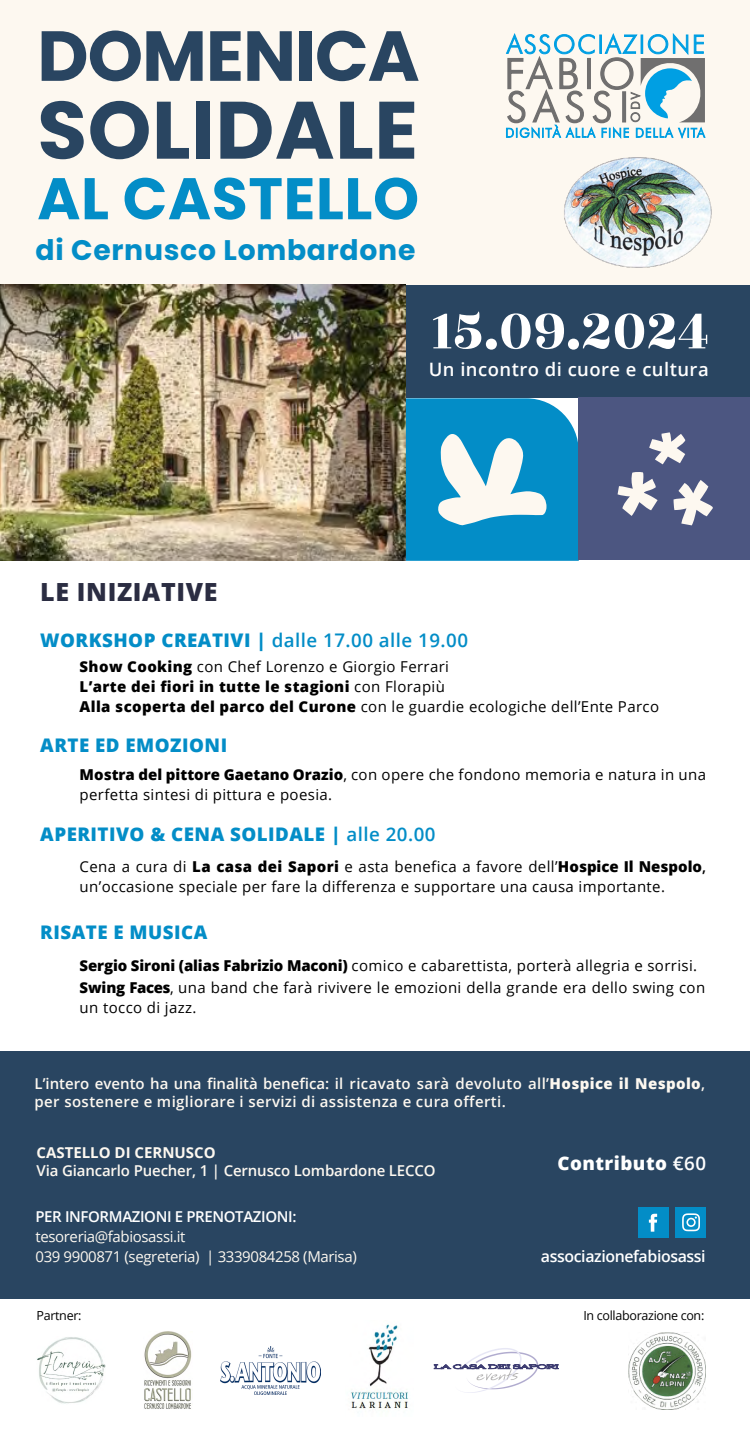
<style>
.page{position:relative;width:750px;height:1438px;background:#fff}
.page>*{position:absolute;margin:0;border:0;box-sizing:border-box;transform-origin:0 0}
.t1{font:700 81.25px "Poppins";letter-spacing:.005em;color:#294561}
.t2{font:700 70.69px "Poppins";letter-spacing:-.015em;color:#294561}
.t3{font:59.56px "Rozha One";color:#fff}
.t4{font:700 58.62px "Poppins";letter-spacing:.01em;color:#038dc7}
.t5{font:700 28.25px "Poppins";letter-spacing:.025em;color:#038dc7}
.t6{font:800 25px "Open Sans";letter-spacing:.025em;color:#2b2d42}
.t7{font:800 18.75px "Open Sans";letter-spacing:.025em;color:#038dc7}
.t8{font:600 18.75px "Open Sans";letter-spacing:.025em;color:#038dc7}
.t9{font:800 18.75px "Open Sans";letter-spacing:.025em;color:#fff}
.t10{font:600 18.44px "Open Sans";letter-spacing:.025em;color:#fff}
.t11{font:600 15.94px "Open Sans";letter-spacing:-.025em;color:#fff}
.t12{font:15px/20px "Open Sans";letter-spacing:.025em;color:#000}
.t13{font:600 15px/18px "Open Sans";letter-spacing:.025em;color:#fdf8f0}
.t14{font:15px/19.6px "Open Sans";letter-spacing:-.025em;color:#fdf8f0}
.t15{font:600 15px "Open Sans";letter-spacing:-.01em;color:#fdf8f0}
.t16{font:600 15px "Open Sans";letter-spacing:-.025em;color:#fff}
.t17{font:700 15px "Open Sans";color:#fdf8f0}
.t18{font:12.5px "Open Sans";letter-spacing:-.025em;color:#000}
.s1{font-weight:800}
.s2{font-weight:600}
</style>
<div class="page">
<div style="left:0;top:0;width:750px;height:302px;background:#fdf8f0"></div>
<div style="left:387px;top:285px;width:363px;height:113px;background:#294561"></div>
<img style="left:0;top:285px;width:406px;height:276px">
<svg style="left:406px;top:398px;width:173px;height:163px"></svg>
<div style="left:579px;top:398px;width:171px;height:162px;background:#4c5681"></div>
<svg style="left:674px;top:480px;width:39px;height:45px"></svg>
<svg style="left:618px;top:472px;width:40px;height:44px"></svg>
<svg style="left:649px;top:432px;width:36px;height:32px"></svg>
<img style="left:564px;top:157px;width:148px;height:111px">
<svg style="left:506px;top:33px;width:200px;height:106px"></svg>
<div style="left:0;top:1051px;width:750px;height:248px;background:#294561"></div>
<img style="left:351px;top:1324px;width:57px;height:85px">
<img style="left:221px;top:1346px;width:100px;height:48px">
<img style="left:144px;top:1331px;width:48px;height:78px">
<svg style="left:434px;top:1348px;width:124px;height:44px"></svg>
<div style="left:676px;top:1207px;width:30px;height:30px;background:#038dc7"></div>
<svg style="left:682px;top:1213px;width:18px;height:18px"></svg>
<div style="left:638px;top:1207px;width:31px;height:30px;background:#038dc7"></div>
<svg style="left:649px;top:1213px;width:8px;height:18px"></svg>
<img style="left:37px;top:1337px;width:69px;height:67px">
<img style="left:628px;top:1332px;width:78px;height:77px">
<h2 class="t2" style="left:37px;top:15px;width:384px">DOMENICA</h2>
<h1 class="t1" style="left:37px;top:83px;width:382px">SOLIDALE</h1>
<h3 class="t4" style="left:37px;top:165px;width:383px">AL CASTELLO</h3>
<h3 class="t5" style="left:36px;top:234px;width:381px">di Cernusco Lombardone</h3>
<h3 class="t3" style="left:431px;top:289px;width:281px">15.09.2024</h3>
<p class="t10" style="left:429px;top:356px;width:281px">Un incontro di cuore e cultura</p>
<h3 class="t6" style="left:40px;top:572px;width:179px">LE INIZIATIVE</h3>
<p class="t8" style="left:40px;top:627px;width:429px"><span class="s1">WORKSHOP CREATIVI |</span> dalle 17.00 alle 19.00</p>
<p class="t12" style="left:80px;top:656px;width:581px"><span class="s1">Show Cooking</span> con Chef Lorenzo e Giorgio Ferrari<br><span class="s1">L’arte dei fiori in tutte le stagioni</span> con Florapiù<br><span class="s1">Alla scoperta del parco del Curone</span> con le guardie ecologiche dell’Ente Parco</p>
<p class="t7" style="left:40px;top:731px;width:188px">ARTE ED EMOZIONI</p>
<p class="t12" style="left:80px;top:764px;width:628px"><span class="s1">Mostra del pittore Gaetano Orazio</span>, con opere che fondono memoria e natura in una perfetta sintesi di pittura e poesia.</p>
<p class="t7" style="left:40px;top:820px;width:397px">APERITIVO &amp; CENA SOLIDALE | <span class="s2">alle 20.00</span></p>
<p class="t12" style="left:80px;top:856px;width:628px">Cena a cura di <span class="s1">La casa dei Sapori</span> e asta benefica a favore dell’<span class="s1">Hospice Il Nespolo</span><span class="s2">, </span>un’occasione speciale per fare la differenza e supportare una causa importante.</p>
<p class="t7" style="left:40px;top:918px;width:169px">RISATE E MUSICA</p>
<p class="t12" style="left:80px;top:954px;width:627px;line-height:21.9px"><span class="s1">Sergio Sironi (alias Fabrizio Maconi)</span> comico e cabarettista, porterà allegria e sorrisi.<br><span class="s1">Swing Faces</span>, una band che farà rivivere le emozioni della grande era dello swing con</p>
<p class="t12" style="left:80px;top:997px;width:118px">un tocco di jazz.</p>
<p class="t13" style="left:35px;top:1074px;width:672px">L’intero evento ha una finalità benefica: il ricavato sarà devoluto all’<span class="s1">Hospice il Nespolo</span>, per sostenere e migliorare i servizi di assistenza e cura offerti.</p>
<p class="t17" style="left:37px;top:1142px;width:181px">CASTELLO DI CERNUSCO</p>
<p class="t15" style="left:37px;top:1160px;width:401px">Via Giancarlo Puecher, 1 | Cernusco Lombardone LECCO</p>
<p class="t16" style="left:35px;top:1206px;width:262px">PER INFORMAZIONI E PRENOTAZIONI:</p>
<p class="t14" style="left:35px;top:1226px;width:323px">tesoreria@fabiosassi.it<br>039 9900871 (segreteria) | 3339084258 (Marisa)</p>
<p class="t9" style="left:557px;top:1148px;width:150px">Contributo <span class="s2">€60</span></p>
<p class="t11" style="left:541px;top:1245px;width:166px">associazionefabiosassi</p>
<p class="t18" style="left:37px;top:1307px;width:46px">Partner:</p>
<p class="t18" style="left:583px;top:1307px;width:122px">In collaborazione con:</p>
</div>
